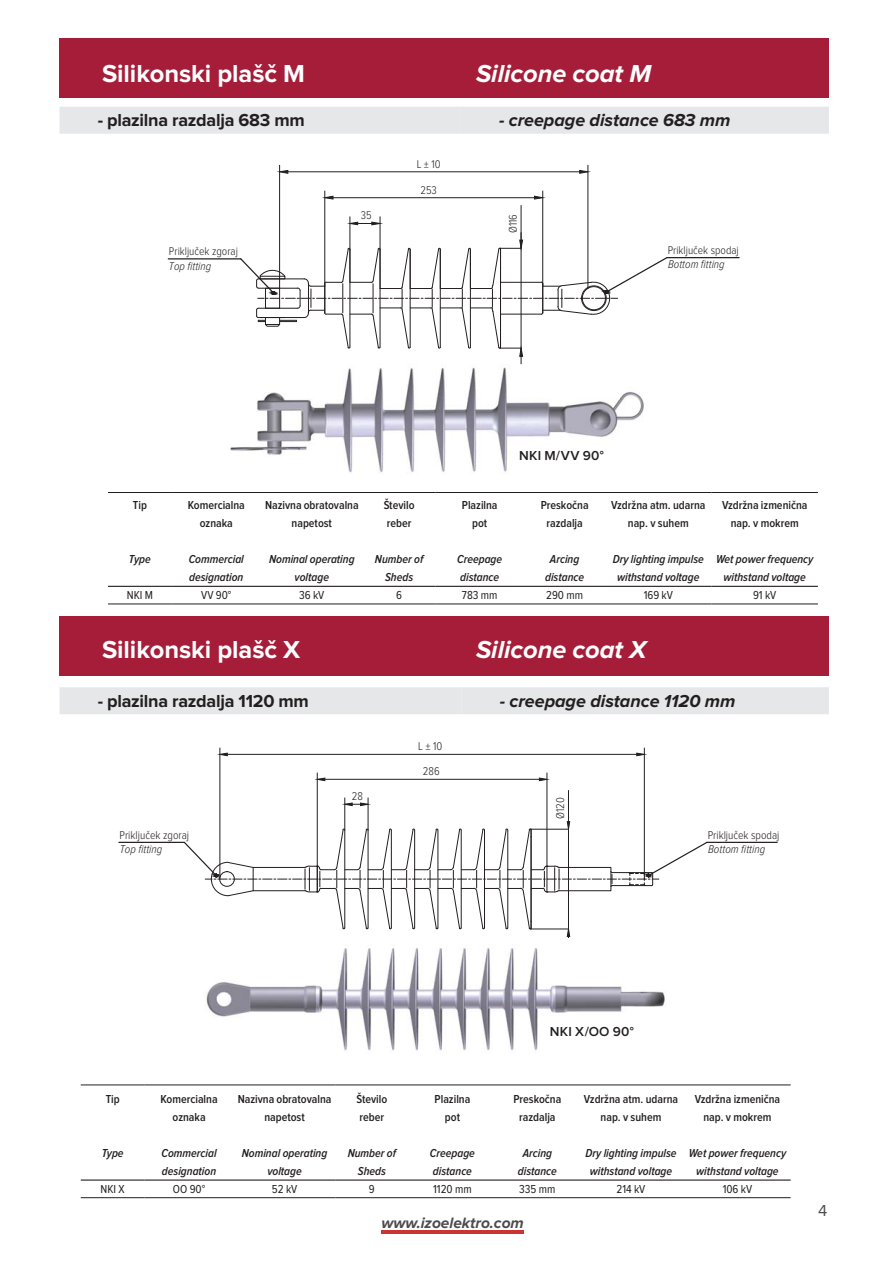
<style>
.page{position:relative;width:893px;height:1263px;background:#fff}
.page>*{position:absolute;margin:0;border:0;box-sizing:border-box;transform-origin:0 0}
.t1{font:700 25.5px "Proxima Nova";letter-spacing:-.005em;color:#fff}
.t2{font:italic 700 25.5px "Proxima Nova";letter-spacing:-.005em;color:#fff}
.t3{font:700 18px "Proxima Nova";letter-spacing:-.015em;color:#231f20}
.t4{font:italic 700 18px "Proxima Nova";letter-spacing:-.005em;color:#231f20}
.t5{font:16.5px "Proxima Nova";color:#4c4c4e}
.t6{font:italic 700 15.6px "Proxima Nova";letter-spacing:-.005em;color:#4c4c4e}
.t7{font:600 13.5px "Proxima Nova";letter-spacing:.02em;color:#231f20}
.t8{font:italic 600 12px/18px "Proxima Nova Cond";color:#231f20;text-align:center}
.t9{font:600 12px/18px "Proxima Nova Cond";color:#231f20;text-align:center}
.t10{font:12px "Proxima Nova Cond";color:#231f20}
.t11{font:300 11.7px/24.9px "Proxima Nova Cond";color:#231f20;text-align:center}
.t12{font:italic 300 11.7px "Proxima Nova Cond";color:#231f20}
.t13{font:300 11.55px "Proxima Nova Cond";color:#231f20}
.t14{font:italic 300 11.55px "Proxima Nova Cond";color:#231f20}
</style>
<div class="page">
<div style="left:60px;top:38px;width:769px;height:60px;background:#a61d39"></div>
<div style="left:60px;top:616px;width:769px;height:60px;background:#a61d39"></div>
<hr style="left:381px;top:1230px;width:143px;height:3px;background:#c33">
<div style="left:60px;top:107px;width:401px;height:27px;background:#e6e7e8"></div>
<div style="left:461px;top:107px;width:368px;height:27px;background:#e6e7e8"></div>
<div style="left:60px;top:687px;width:402px;height:27px;background:#e6e7e8"></div>
<div style="left:462px;top:687px;width:367px;height:27px;background:#e6e7e8"></div>
<img style="left:230px;top:364px;width:414px;height:109px">
<hr style="left:108px;top:492px;width:64px;height:1px;background:#231f20">
<hr style="left:172px;top:492px;width:263px;height:1px;background:#231f20">
<hr style="left:435px;top:492px;width:276px;height:1px;background:#231f20">
<hr style="left:711px;top:492px;width:107px;height:1px;background:#231f20">
<hr style="left:108px;top:586px;width:64px;height:1px;background:#231f20">
<hr style="left:172px;top:586px;width:263px;height:1px;background:#231f20">
<hr style="left:435px;top:586px;width:276px;height:1px;background:#231f20">
<hr style="left:711px;top:586px;width:107px;height:1px;background:#231f20">
<hr style="left:108px;top:604px;width:64px;height:1px;background:#231f20">
<hr style="left:172px;top:604px;width:263px;height:1px;background:#231f20">
<hr style="left:435px;top:604px;width:276px;height:1px;background:#231f20">
<hr style="left:711px;top:604px;width:107px;height:1px;background:#231f20">
<hr style="left:588px;top:165px;width:1px;height:123px;background:#231f20">
<hr style="left:279px;top:165px;width:1px;height:123px;background:#231f20">
<hr style="left:287px;top:172px;width:293px;height:1px;background:#231f20">
<svg style="left:579px;top:170px;width:10px;height:4px"></svg>
<svg style="left:279px;top:170px;width:10px;height:4px"></svg>
<hr style="left:350px;top:217px;width:1px;height:32px;background:#231f20">
<hr style="left:380px;top:217px;width:1px;height:32px;background:#231f20">
<svg style="left:349px;top:221px;width:32px;height:5px"></svg>
<hr style="left:324px;top:191px;width:1px;height:122px;background:#231f20">
<hr style="left:542px;top:191px;width:1px;height:122px;background:#231f20">
<hr style="left:332px;top:197px;width:203px;height:1px;background:#231f20">
<svg style="left:324px;top:195px;width:10px;height:5px"></svg>
<svg style="left:534px;top:195px;width:9px;height:5px"></svg>
<hr style="left:521px;top:206px;width:1px;height:146px;background:#231f20">
<hr style="left:168px;top:258px;width:73px;height:2px;background:#231f20">
<hr style="left:667px;top:257px;width:72px;height:1px;background:#231f20">
<svg style="left:239px;top:233px;width:430px;height:131px"></svg>
<hr style="left:220px;top:748px;width:1px;height:131px;background:#231f20">
<hr style="left:644px;top:748px;width:1px;height:131px;background:#231f20">
<hr style="left:227px;top:754px;width:410px;height:1px;background:#231f20">
<svg style="left:219px;top:752px;width:9px;height:4px"></svg>
<svg style="left:636px;top:752px;width:9px;height:4px"></svg>
<hr style="left:317px;top:773px;width:1px;height:93px;background:#231f20">
<hr style="left:547px;top:773px;width:1px;height:93px;background:#231f20">
<hr style="left:325px;top:779px;width:214px;height:1px;background:#231f20">
<svg style="left:316px;top:777px;width:10px;height:4px"></svg>
<svg style="left:539px;top:777px;width:9px;height:4px"></svg>
<hr style="left:344px;top:798px;width:1px;height:32px;background:#231f20">
<hr style="left:368px;top:798px;width:1px;height:32px;background:#231f20">
<svg style="left:344px;top:802px;width:25px;height:4px"></svg>
<hr style="left:568px;top:791px;width:1px;height:142px;background:#231f20">
<hr style="left:119px;top:842px;width:65px;height:1px;background:#231f20">
<hr style="left:707px;top:842px;width:70px;height:1px;background:#231f20">
<svg style="left:183px;top:821px;width:525px;height:117px"></svg>
<img style="left:206px;top:948px;width:459px;height:103px">
<hr style="left:81px;top:1085px;width:64px;height:1px;background:#231f20">
<hr style="left:145px;top:1085px;width:191px;height:1px;background:#231f20">
<hr style="left:336px;top:1085px;width:455px;height:1px;background:#231f20">
<hr style="left:81px;top:1180px;width:64px;height:1px;background:#231f20">
<hr style="left:145px;top:1180px;width:191px;height:1px;background:#231f20">
<hr style="left:336px;top:1180px;width:455px;height:1px;background:#231f20">
<hr style="left:81px;top:1197px;width:64px;height:1px;background:#231f20">
<hr style="left:145px;top:1197px;width:191px;height:1px;background:#231f20">
<hr style="left:336px;top:1197px;width:455px;height:1px;background:#231f20">
<h1 class="t1" style="left:102px;top:65px;width:204px">Silikonski plašč M</h1>
<h1 class="t2" style="left:476px;top:64px;width:177px">Silicone coat M</h1>
<h2 class="t3" style="left:98px;top:115px;width:209px">- plazilna razdalja 683 mm</h2>
<h2 class="t4" style="left:499px;top:113px;width:233px">- creepage distance 683 mm</h2>
<p class="t13" style="left:417px;top:160px;width:25px">L ± 10</p>
<p class="t13" style="left:169px;top:248px;width:70px">Priključek zgoraj</p>
<p class="t14" style="left:169px;top:261px;width:44px">Top fitting</p>
<p class="t13" style="left:361px;top:212px;width:12px">35</p>
<p class="t13" style="left:420px;top:186px;width:18px">253</p>
<p class="t13" style="left:509px;top:233px;width:21px;rotate:-90deg">Ø116</p>
<p class="t13" style="left:668px;top:246px;width:73px">Priključek spodaj</p>
<p class="t14" style="left:668px;top:260px;width:58px">Bottom fitting</p>
<p class="t9" style="left:133px;top:496px;width:16px">Tip</p>
<p class="t8" style="left:129px;top:551px;width:23px">Type</p>
<p class="t9" style="left:188px;top:496px;width:59px">Komercialna oznaka</p>
<p class="t8" style="left:189px;top:551px;width:57px;text-align:left">Commercial designation</p>
<p class="t9" style="left:265px;top:496px;width:95px">Nazivna obratovalna napetost</p>
<p class="t8" style="left:269px;top:551px;width:87px">Nominal operating voltage</p>
<p class="t9" style="left:384px;top:496px;width:32px;text-align:left">Število reber</p>
<p class="t8" style="left:375px;top:551px;width:50px">Number of<br>Sheds</p>
<p class="t9" style="left:462px;top:496px;width:37px">Plazilna pot</p>
<p class="t8" style="left:457px;top:551px;width:47px;text-align:left">Creepage distance</p>
<p class="t7" style="left:519px;top:451px;width:86px">NKI M/VV 90°</p>
<p class="t9" style="left:541px;top:496px;width:49px">Preskočna razdalja</p>
<p class="t8" style="left:545px;top:551px;width:41px">Arcing distance</p>
<p class="t9" style="left:611px;top:496px;width:96px">Vzdržna atm. udarna nap. v suhem</p>
<p class="t8" style="left:613px;top:551px;width:93px">Dry lighting impulse withstand voltage</p>
<p class="t9" style="left:722px;top:496px;width:87px">Vzdržna izmenična nap. v mokrem</p>
<p class="t8" style="left:716px;top:551px;width:99px">Wet power frequency withstand voltage</p>
<p class="t10" style="left:127px;top:590px;width:28px">NKI M</p>
<p class="t10" style="left:201px;top:590px;width:32px">VV 90°</p>
<p class="t10" style="left:299px;top:590px;width:27px">36 kV</p>
<p class="t10" style="left:396px;top:590px;width:7px">6</p>
<p class="t10" style="left:462px;top:590px;width:37px">783 mm</p>
<p class="t10" style="left:546px;top:590px;width:38px">290 mm</p>
<p class="t10" style="left:644px;top:590px;width:31px">169 kV</p>
<p class="t10" style="left:753px;top:590px;width:25px">91 kV</p>
<h1 class="t1" style="left:102px;top:641px;width:200px">Silikonski plašč X</h1>
<h1 class="t2" style="left:476px;top:639px;width:172px">Silicone coat X</h1>
<h2 class="t3" style="left:98px;top:695px;width:213px">- plazilna razdalja 1120 mm</h2>
<h2 class="t4" style="left:500px;top:694px;width:237px">- creepage distance 1120 mm</h2>
<p class="t11" style="left:120px;top:823px;width:71px">Priključek zgoraj</p>
<p class="t12" style="left:120px;top:844px;width:44px">Top fitting</p>
<p class="t11" style="left:352px;top:785px;width:13px">28</p>
<p class="t11" style="left:418px;top:735px;width:26px">L ± 10<br>286</p>
<p class="t11" style="left:549px;top:819px;width:23px;rotate:-90deg">Ø120</p>
<p class="t11" style="left:708px;top:823px;width:73px">Priključek spodaj</p>
<p class="t12" style="left:708px;top:844px;width:59px">Bottom fitting</p>
<p class="t9" style="left:106px;top:1089px;width:16px">Tip</p>
<p class="t8" style="left:102px;top:1144px;width:23px">Type</p>
<p class="t9" style="left:161px;top:1089px;width:59px">Komercialna oznaka</p>
<p class="t8" style="left:161px;top:1144px;width:57px;text-align:left">Commercial designation</p>
<p class="t9" style="left:238px;top:1089px;width:95px">Nazivna obratovalna napetost</p>
<p class="t8" style="left:242px;top:1144px;width:87px">Nominal operating voltage</p>
<p class="t9" style="left:356px;top:1089px;width:32px;text-align:left">Število reber</p>
<p class="t8" style="left:348px;top:1144px;width:50px">Number of<br>Sheds</p>
<p class="t9" style="left:435px;top:1089px;width:37px">Plazilna pot</p>
<p class="t8" style="left:430px;top:1144px;width:47px;text-align:left">Creepage distance</p>
<p class="t7" style="left:550px;top:1027px;width:85px">NKI X/OO 90°</p>
<p class="t9" style="left:513px;top:1089px;width:49px">Preskočna razdalja</p>
<p class="t8" style="left:518px;top:1144px;width:41px">Arcing distance</p>
<p class="t9" style="left:584px;top:1089px;width:96px">Vzdržna atm. udarna nap. v suhem</p>
<p class="t8" style="left:585px;top:1144px;width:93px">Dry lighting impulse withstand voltage</p>
<p class="t9" style="left:695px;top:1089px;width:87px">Vzdržna izmenična nap. v mokrem</p>
<p class="t8" style="left:689px;top:1144px;width:99px">Wet power frequency withstand voltage</p>
<p class="t10" style="left:101px;top:1184px;width:26px">NKI X</p>
<p class="t10" style="left:173px;top:1184px;width:34px">OO 90°</p>
<p class="t10" style="left:272px;top:1184px;width:27px">52 kV</p>
<p class="t10" style="left:369px;top:1184px;width:7px">9</p>
<p class="t10" style="left:433px;top:1184px;width:40px">1120 mm</p>
<p class="t10" style="left:519px;top:1184px;width:38px">335 mm</p>
<p class="t10" style="left:617px;top:1184px;width:30px">214 kV</p>
<p class="t10" style="left:723px;top:1184px;width:31px">106 kV</p>
<h3 class="t6" style="left:381px;top:1217px;width:144px">www.izoelektro.com</h3>
<h3 class="t5" style="left:818px;top:1205px;width:11px">4</h3>
</div>
